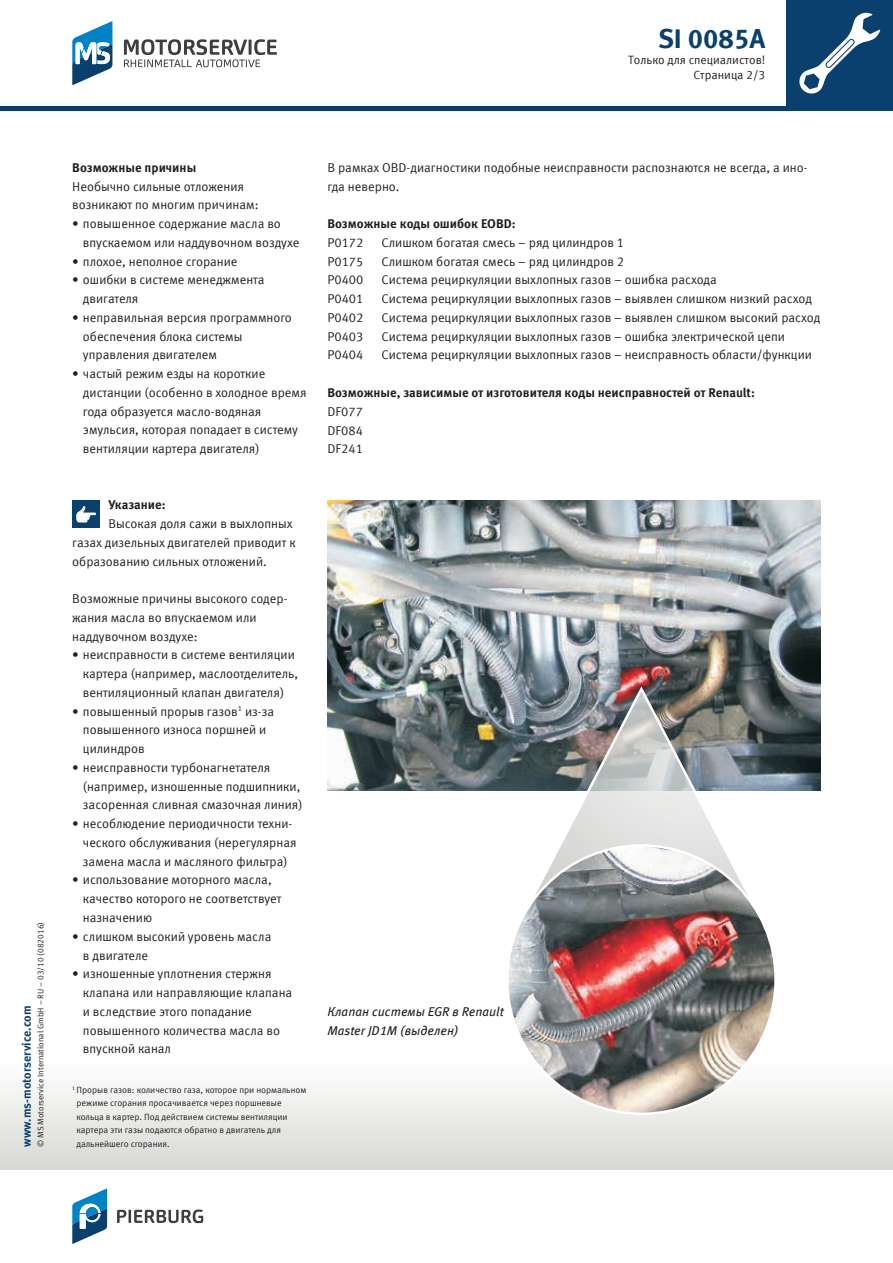
<style>
.page{position:relative;width:893px;height:1263px;background:#fff}
.page>*{position:absolute;margin:0;border:0;box-sizing:border-box;transform-origin:0 0}
.t1{font:700 27px "Meta Offc Pro";color:#09406e}
.t2{font:12.75px/18.8px "Meta Offc Pro Norm";color:#231f20}
.t3{font:700 12.75px "Meta Offc Pro";color:#231f20}
.t4{font:italic 12.75px/18.8px "Meta OFC";color:#231f20}
.t5{font:12px "Meta Offc Pro Norm";color:#231f20}
.t6{font:700 12px "Meta Offc Pro";color:#09406e}
.t7{font:9px/13.5px "Meta Offc Pro Norm";color:#231f20}
.t8{font:8.25px "Meta Offc Pro Norm";color:#231f20}
</style>
<div class="page">
<div style="left:0;top:106px;width:893px;height:5px;background:#09406e"></div>
<div style="left:0;top:1054px;width:893px;height:115px;background:linear-gradient(to bottom,#fff,#d8d9d6)"></div>
<div style="left:787px;top:0;width:106px;height:106px;background:#09406e"></div>
<svg style="left:799px;top:12px;width:81px;height:82px"></svg>
<svg style="left:124px;top:39px;width:153px;height:28px"></svg>
<svg style="left:72px;top:21px;width:40px;height:64px"></svg>
<svg style="left:117px;top:1209px;width:86px;height:14px"></svg>
<svg style="left:72px;top:1188px;width:35px;height:56px"></svg>
<img style="left:327px;top:500px;width:494px;height:291px">
<svg style="left:514px;top:686px;width:255px;height:211px"></svg>
<img style="left:507px;top:845px;width:268px;height:269px;border-radius:134px">
<div style="left:72px;top:500px;width:28px;height:28px;background:#09406e"></div>
<svg style="left:76px;top:506px;width:20px;height:16px"></svg>
<h1 class="t1" style="left:658px;top:18px;width:109px">SI 0085A</h1>
<p class="t5" style="left:628px;top:51px;width:139px">Тoлько для спeциaлиcтoв!</p>
<p class="t5" style="left:693px;top:66px;width:74px">Страница 2/3</p>
<p class="t8" style="left:34px;top:1147px;width:227px;rotate:-90deg">© MS Motorservice International GmbH – RU – 03/10 (082016)</p>
<p class="t6" style="left:17px;top:1147px;width:143px;rotate:-90deg">www.ms-motorservice.com</p>
<p class="t3" style="left:72px;top:157px;width:126px">Возможныe причины</p>
<p class="t2" style="left:72px;top:176px;width:188px">Необычно сильные отложения возникают по многим причинам:</p>
<p class="t2" style="left:83px;top:213px;width:218px;text-indent:-11px">• повышенное содержание масла во впускаемом или наддувочном воздухе</p>
<p class="t2" style="left:72px;top:251px;width:167px">• плохое, неполное сгорание</p>
<p class="t2" style="left:83px;top:270px;width:183px;text-indent:-11px">• ошибки в системе менеджмента двигателя</p>
<p class="t2" style="left:83px;top:307px;width:210px;text-indent:-11px">• неправильная версия программного обеспечения блока системы управления двигателем</p>
<p class="t2" style="left:83px;top:364px;width:225px;text-indent:-11px">• частый режим езды на короткие дистанции (особенно в холодное время года образуется масло-водяная эмульсия, которая попадает в систему вентиляции картера двигателя)</p>
<p class="t3" style="left:108px;top:495px;width:59px">Указание:</p>
<p class="t2" style="left:72px;top:513px;width:225px;text-indent:36px">Высокая доля сажи в выхлопных газах дизельных двигателей приводит к образованию сильных отложений.</p>
<p class="t2" style="left:72px;top:588px;width:215px">Возможные причины высокого содер&shy;жания масла во впускаемом или наддувочном воздухе:</p>
<p class="t2" style="left:83px;top:645px;width:217px;text-indent:-11px">• неисправности в системе вентиляции картера (например, маслоотделитель, вентиляционный клапан двигателя)</p>
<p class="t2" style="left:83px;top:701px;width:193px;text-indent:-11px">• повышенный прорыв газов<sup>1</sup> из-за повышенного износа поршней и цилиндров</p>
<p class="t2" style="left:83px;top:757px;width:221px;text-indent:-11px">• неисправности турбонагнетателя (например, изношенные подшипники, засоренная сливная смазочная линия)</p>
<p class="t2" style="left:83px;top:813px;width:215px;text-indent:-11px">• несоблюдение периодичности техни&shy;ческого обслуживания (нерегулярная замена масла и масляного фильтра)</p>
<p class="t2" style="left:83px;top:870px;width:200px;text-indent:-11px">• использование моторного масла, качество которого не соответствует назначению</p>
<p class="t2" style="left:83px;top:926px;width:190px;text-indent:-11px">• слишком высокий уровень масла в двигателе</p>
<p class="t2" style="left:83px;top:964px;width:211px;text-indent:-11px">• изношенные уплотнения стержня клапана или направляющие клапана и вследствие этого попадание повышенного количества масла во впускной канал</p>
<p class="t7" style="left:76px;top:1082px;width:232px;text-indent:-4px"><sup>1</sup> Прорыв газов: количество газа, которое при нормальном режиме сгорания просачивается через поршневые кольца в картер. Под действием системы вентиляции картера эти газы подаются обратно в двигатель для дальнейшего сгорания.</p>
<p class="t2" style="left:327px;top:157px;width:482px">В рамках OBD-диагностики подобные неисправности распознаются не всегда, а ино&shy;гда неверно.</p>
<p class="t3" style="left:327px;top:214px;width:190px">Возможные коды ошибок EOBD:</p>
<p class="t2" style="left:327px;top:232px;width:38px">P0172</p>
<p class="t2" style="left:381px;top:232px;width:244px">Слишком богатая смесь – ряд цилиндров 1</p>
<p class="t2" style="left:327px;top:251px;width:38px">P0175</p>
<p class="t2" style="left:381px;top:251px;width:244px">Слишком богатая смесь – ряд цилиндров 2</p>
<p class="t2" style="left:327px;top:270px;width:38px">P0400</p>
<p class="t2" style="left:381px;top:270px;width:337px">Система рециркуляции выхлопных газов – ошибка расхода</p>
<p class="t2" style="left:327px;top:289px;width:38px">P0401</p>
<p class="t2" style="left:381px;top:289px;width:432px">Система рециркуляции выхлопных газов – выявлен слишком низкий расход</p>
<p class="t2" style="left:327px;top:307px;width:38px">P0402</p>
<p class="t2" style="left:381px;top:307px;width:440px">Система рециркуляции выхлопных газов – выявлен слишком высокий расход</p>
<p class="t2" style="left:327px;top:326px;width:38px">P0403</p>
<p class="t2" style="left:381px;top:326px;width:405px">Система рециркуляции выхлопных газов – ошибка электрической цепи</p>
<p class="t2" style="left:327px;top:345px;width:38px">P0404</p>
<p class="t2" style="left:381px;top:345px;width:432px">Система рециркуляции выхлопных газов – неисправность области/функции</p>
<p class="t3" style="left:327px;top:383px;width:429px">Возможные, зависимые от изготовителя коды неисправностей от Renault:</p>
<p class="t2" style="left:327px;top:401px;width:37px;text-align:justify">DF077<br>DF084<br>DF241</p>
<p class="t4" style="left:327px;top:1002px;width:178px">Клапан системы EGR в Renault<br>Master JD1M (выделен)</p>
</div>
